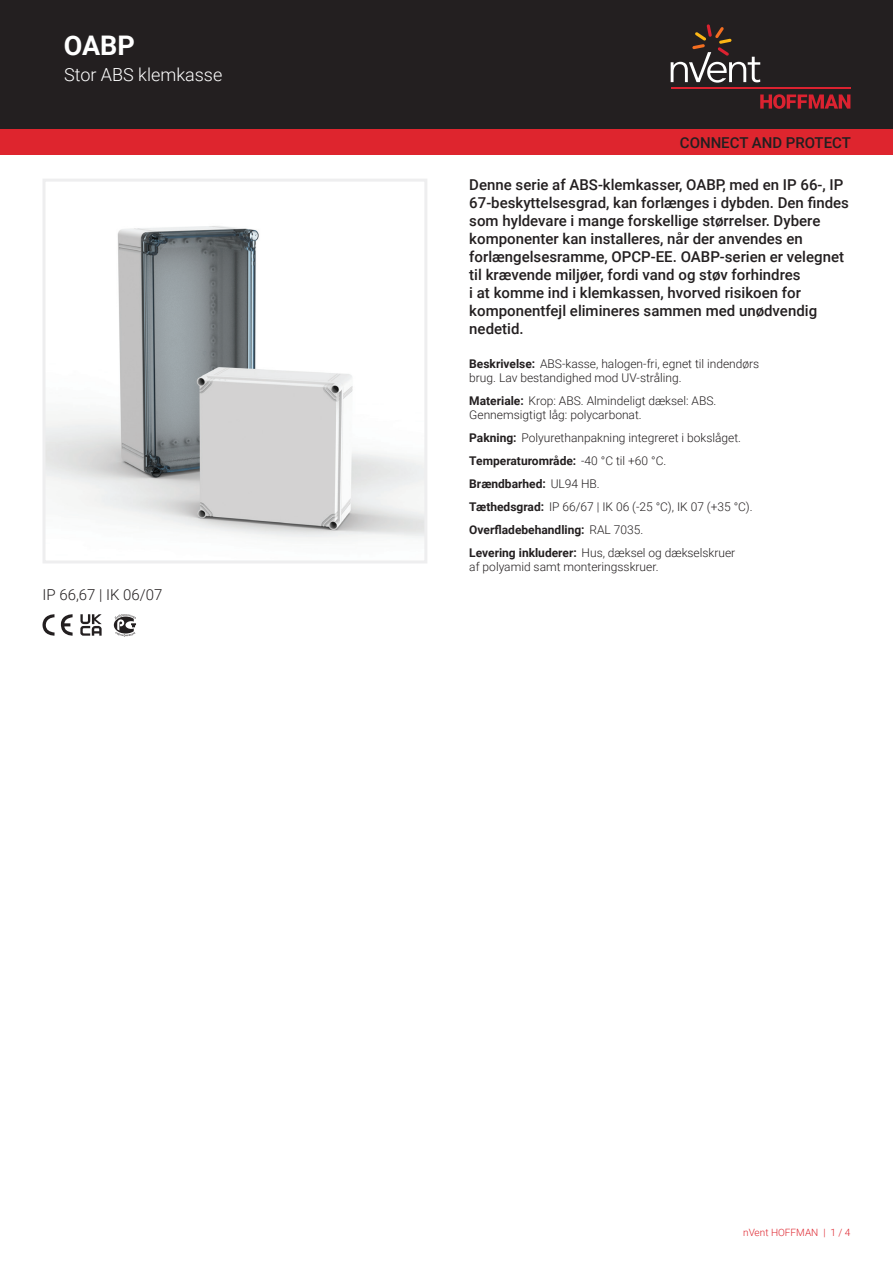
<style>
.page{position:relative;width:893px;height:1263px;background:#fff}
.page>*{position:absolute;margin:0;border:0;box-sizing:border-box;transform-origin:0 0}
.t1{font:700 27px "Roboto";color:#fff}
.t2{font:300 18px "Roboto";color:#fff}
.t3{font:500 15px/18px "Roboto";color:#231f20}
.t4{font:300 15px "Roboto";color:#231f20}
.t5{font:300 12px/23px "Roboto";color:#231f20}
.t6{font:300 10.05px "Roboto";color:#de252e}
.s1{font-weight:700}
</style>
<div class="page">
<div style="left:0;top:0;width:893px;height:129px;background:#231f20"></div>
<svg style="left:760px;top:94px;width:90px;height:15px"></svg>
<hr style="left:671px;top:88px;width:179px;height:1px;background:#db2230">
<svg style="left:671px;top:24px;width:89px;height:59px"></svg>
<div style="left:0;top:129px;width:893px;height:26px;background:#de252e"></div>
<img style="left:47px;top:226px;width:376px;height:313px">
<div style="left:43px;top:179px;width:384px;height:384px;border:3px solid #eeeeef"></div>
<svg style="left:43px;top:614px;width:30px;height:22px"></svg>
<svg style="left:80px;top:614px;width:22px;height:22px"></svg>
<svg style="left:114px;top:614px;width:22px;height:23px"></svg>
<h1 class="t1" style="left:64px;top:26px;width:73px">OABP</h1>
<h2 class="t2" style="left:64px;top:62px;width:160px">Stor ABS klemkasse</h2>
<p class="t4" style="left:43px;top:584px;width:121px">IP 66,67 | IK 06/07</p>
<p class="t3" style="left:680px;top:133px;width:173px">CONNECT AND PROTECT</p>
<p class="t3" style="left:469px;top:175px;width:381px">Denne serie af ABS-klemkasser, OABP, med en IP 66-, IP 67-beskyttelsesgrad, kan forlænges i dybden. Den findes som hyldevare i mange forskellige størrelser. Dybere komponenter kan installeres, når der anvendes en forlængelsesramme, OPCP-EE. OABP-serien er velegnet til krævende miljøer, fordi vand og støv forhindres<br>i at komme ind i klemkassen, hvorved risikoen for komponentfejl elimineres sammen med unødvendig nedetid.</p>
<p class="t5" style="left:469px;top:356px;width:292px;line-height:14.4px"><span class="s1">Beskrivelse:</span> ABS-kasse, halogen-fri, egnet til indendørs brug. Lav bestandighed mod UV-stråling.</p>
<p class="t5" style="left:469px;top:393px;width:249px;line-height:14.4px"><span class="s1">Materiale:</span> Krop: ABS. Almindeligt dæksel: ABS.<br>Gennemsigtigt låg: polycarbonat.</p>
<p class="t5" style="left:469px;top:426px;width:285px"><span class="s1">Pakning:</span> Polyurethanpakning integreret i bokslåget.<br><span class="s1">Temperaturområde:</span> -40 °C til +60 °C.<br><span class="s1">Brændbarhed:</span> UL94 HB.<br><span class="s1">Tæthedsgrad:</span> IP 66/67 | IK 06 (-25 °C), IK 07 (+35 °C).<br><span class="s1">Overfladebehandling:</span> RAL 7035.<br><span class="s1">Levering inkluderer:</span> Hus, dæksel og dækselskruer</p>
<p class="t5" style="left:469px;top:555px;width:191px">af polyamid samt monteringsskruer.</p>
<p class="t6" style="left:743px;top:1226px;width:109px">nVent HOFFMAN | 1 / 4</p>
</div>
